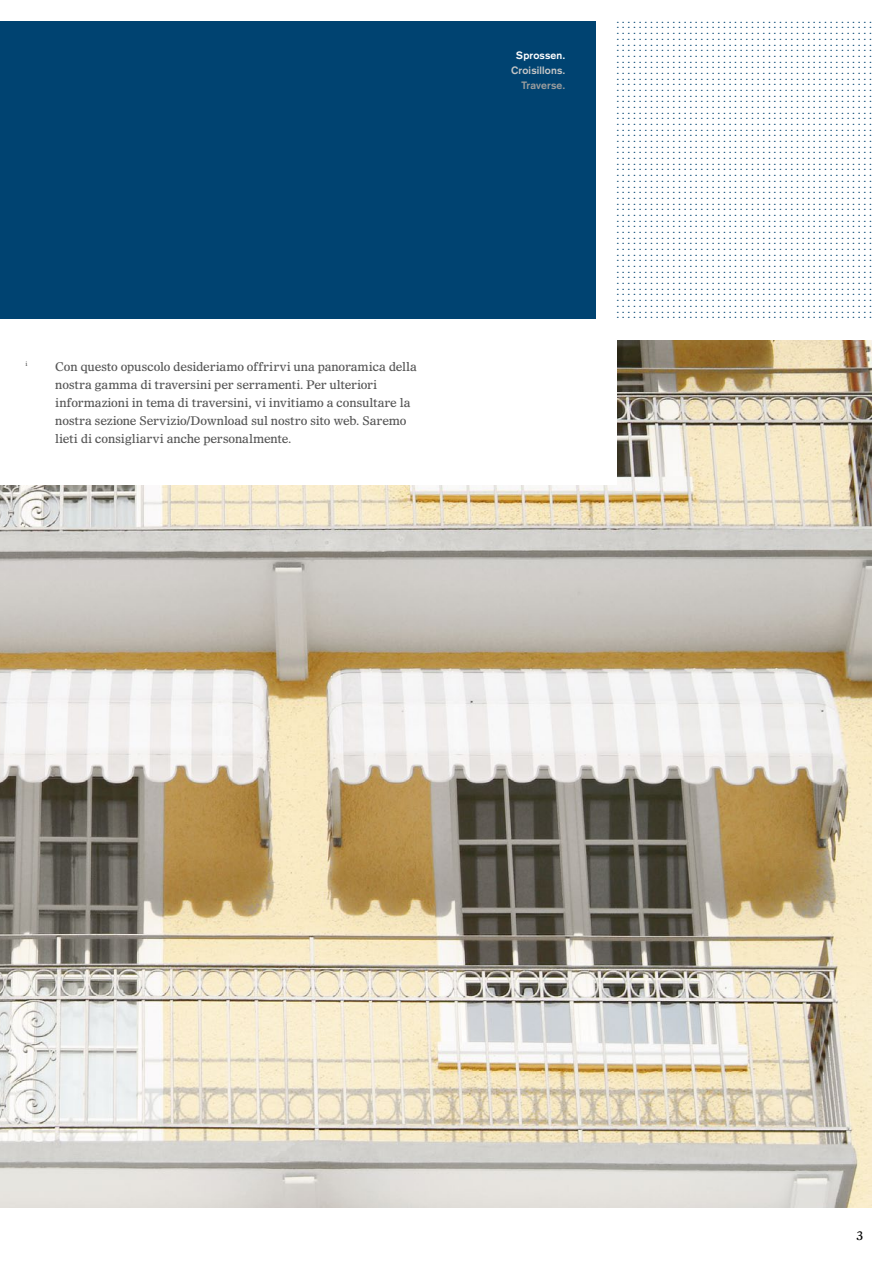
<style>
.page{position:relative;width:893px;height:1263px;background:#fff}
.page>*{position:absolute;margin:0;border:0;box-sizing:border-box;transform-origin:0 0}
.t1{font:12px/18px "Olympian LT Std";letter-spacing:-.015em;color:#565656}
.t2{font:12px "Olympian LT Std";color:#000}
.t3{font:10.5px "Olympian LT Std";color:#004371}
.t4{font:700 10.5px "Basic Commercial LT Std";letter-spacing:.015em;color:#c5c6c6}
.t5{font:700 10.5px "Basic Commercial LT Std";letter-spacing:.02em;color:#fff}
.t6{font:700 10.5px "Basic Commercial LT Std";letter-spacing:.015em;color:#9c9d9d}
.t7{font:6.15px "Olympian LT Std";color:#565656}
</style>
<div class="page">
<div style="left:0;top:21px;width:595px;height:298px;background:#004371"></div>
<img style="left:0;top:340px;width:872px;height:868px">
<div style="left:0;top:319px;width:617px;height:166px;background:#fff"></div>
<p class="t7" style="left:26px;top:360px;width:4px">i</p>
<p class="t1" style="left:55px;top:357px;width:363px">Con questo opuscolo desideriamo offrirvi una panoramica della nostra gamma di traversini per serramenti. Per ulteriori informazioni in tema di traversini, vi invitiamo a consultare la nostra sezione Servizio/Download sul nostro sito web. Saremo lieti di consigliarvi anche personalmente.</p>
<p class="t5" style="left:516px;top:49px;width:51px">Sprossen.</p>
<p class="t4" style="left:511px;top:64px;width:56px">Croisillons.</p>
<p class="t6" style="left:521px;top:79px;width:46px">Traverse.</p>
<p class="t3" style="left:616px;top:12px;width:257px">..............................................</p>
<p class="t3" style="left:616px;top:18px;width:257px">..............................................</p>
<p class="t3" style="left:616px;top:24px;width:257px">..............................................</p>
<p class="t3" style="left:616px;top:30px;width:257px">..............................................</p>
<p class="t3" style="left:616px;top:35px;width:257px">..............................................</p>
<p class="t3" style="left:616px;top:41px;width:257px">..............................................</p>
<p class="t3" style="left:616px;top:47px;width:257px">..............................................</p>
<p class="t3" style="left:616px;top:52px;width:257px">..............................................</p>
<p class="t3" style="left:616px;top:58px;width:257px">..............................................</p>
<p class="t3" style="left:616px;top:64px;width:257px">..............................................</p>
<p class="t3" style="left:616px;top:69px;width:257px">..............................................</p>
<p class="t3" style="left:616px;top:75px;width:257px">..............................................</p>
<p class="t3" style="left:616px;top:81px;width:257px">..............................................</p>
<p class="t3" style="left:616px;top:86px;width:257px">..............................................</p>
<p class="t3" style="left:616px;top:92px;width:257px">..............................................</p>
<p class="t3" style="left:616px;top:98px;width:257px">..............................................</p>
<p class="t3" style="left:616px;top:103px;width:257px">..............................................</p>
<p class="t3" style="left:616px;top:109px;width:257px">..............................................</p>
<p class="t3" style="left:616px;top:115px;width:257px">..............................................</p>
<p class="t3" style="left:616px;top:120px;width:257px">..............................................</p>
<p class="t3" style="left:616px;top:126px;width:257px">..............................................</p>
<p class="t3" style="left:616px;top:132px;width:257px">..............................................</p>
<p class="t3" style="left:616px;top:137px;width:257px">..............................................</p>
<p class="t3" style="left:616px;top:143px;width:257px">..............................................</p>
<p class="t3" style="left:616px;top:149px;width:257px">..............................................</p>
<p class="t3" style="left:616px;top:155px;width:257px">..............................................</p>
<p class="t3" style="left:616px;top:160px;width:257px">..............................................</p>
<p class="t3" style="left:616px;top:166px;width:257px">..............................................</p>
<p class="t3" style="left:616px;top:172px;width:257px">..............................................</p>
<p class="t3" style="left:616px;top:177px;width:257px">..............................................</p>
<p class="t3" style="left:616px;top:183px;width:257px">..............................................</p>
<p class="t3" style="left:616px;top:189px;width:257px">..............................................</p>
<p class="t3" style="left:616px;top:194px;width:257px">..............................................</p>
<p class="t3" style="left:616px;top:200px;width:257px">..............................................</p>
<p class="t3" style="left:616px;top:206px;width:257px">..............................................</p>
<p class="t3" style="left:616px;top:211px;width:257px">..............................................</p>
<p class="t3" style="left:616px;top:217px;width:257px">..............................................</p>
<p class="t3" style="left:616px;top:223px;width:257px">..............................................</p>
<p class="t3" style="left:616px;top:228px;width:257px">..............................................</p>
<p class="t3" style="left:616px;top:234px;width:257px">..............................................</p>
<p class="t3" style="left:616px;top:240px;width:257px">..............................................</p>
<p class="t3" style="left:616px;top:245px;width:257px">..............................................</p>
<p class="t3" style="left:616px;top:251px;width:257px">..............................................</p>
<p class="t3" style="left:616px;top:257px;width:257px">..............................................</p>
<p class="t3" style="left:616px;top:262px;width:257px">..............................................</p>
<p class="t3" style="left:616px;top:268px;width:257px">..............................................</p>
<p class="t3" style="left:616px;top:274px;width:257px">..............................................</p>
<p class="t3" style="left:616px;top:279px;width:257px">..............................................</p>
<p class="t3" style="left:616px;top:285px;width:257px">..............................................</p>
<p class="t3" style="left:616px;top:291px;width:257px">..............................................</p>
<p class="t3" style="left:616px;top:297px;width:257px">..............................................</p>
<p class="t3" style="left:616px;top:302px;width:257px">..............................................</p>
<p class="t3" style="left:616px;top:308px;width:257px">..............................................</p>
<p class="t2" style="left:856px;top:1228px;width:8px">3</p>
</div>
